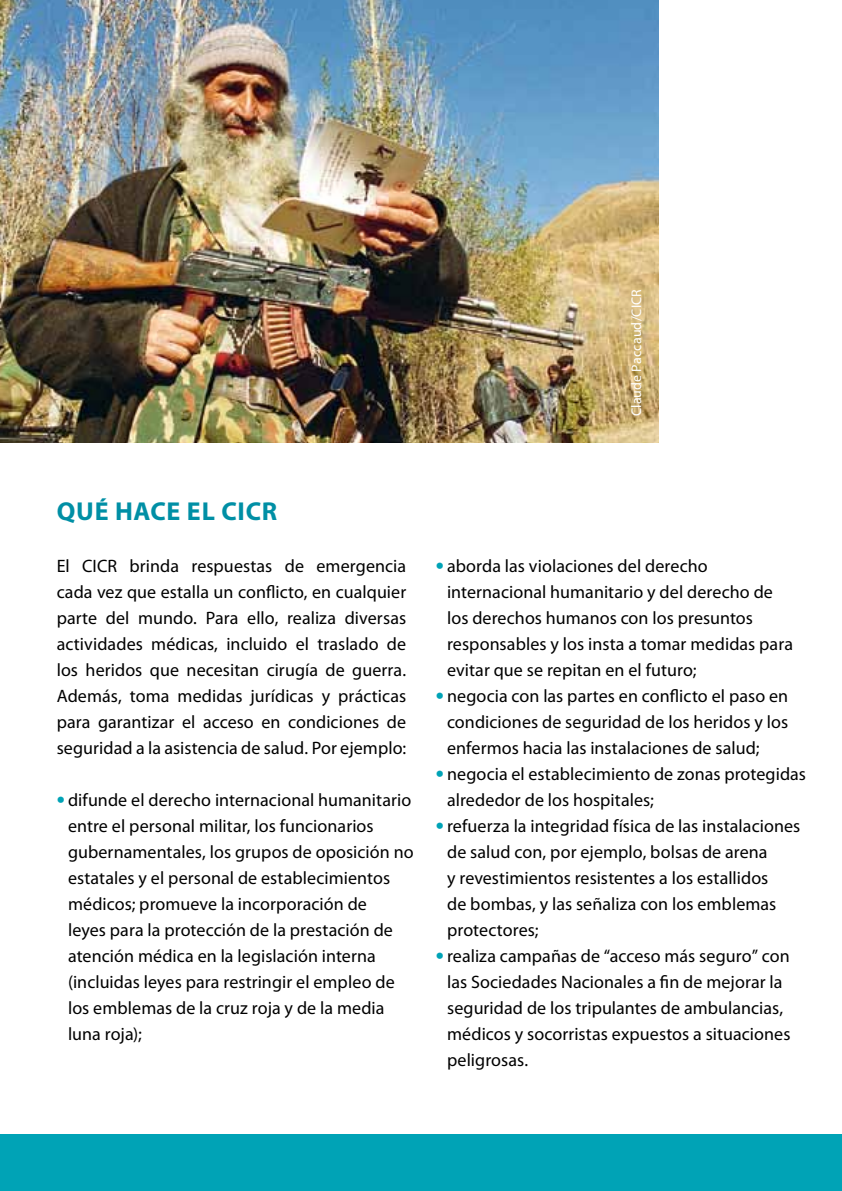
<style>
.page{position:relative;width:842px;height:1191px;background:#fff}
.page>*{position:absolute;margin:0;border:0;box-sizing:border-box;transform-origin:0 0}
.t1{font:700 26px "Myriad Pro";letter-spacing:.025em;color:#008fa5}
.t2{font:18px/26px "Myriad Pro";letter-spacing:.005em;color:#000}
.t3{font:14px "Myriad Pro";letter-spacing:.01em;color:#fff}
.s1{font-weight:700;font-size:24px;color:#00a3b6}
</style>
<div class="page">
<img style="left:0;top:0;width:659px;height:442px">
<div style="left:0;top:1134px;width:842px;height:57px;background:#00a3b6"></div>
<p class="t3" style="left:628px;top:416px;width:128px;rotate:-90deg">Claude Paccaud/CICR</p>
<h1 class="t1" style="left:57px;top:494px;width:75px">QUÉ HACE</h1>
<h1 class="t1" style="left:187px;top:494px;width:92px">EL CICR</h1>
<p class="t2" style="left:57px;top:553px;width:351px;text-align:justify">El CICR brinda respuestas de emergencia cada vez que estalla un conflicto, en cualquier parte del mundo. Para ello, realiza diversas actividades médicas, incluido el traslado de los heridos que necesitan cirugía de guerra.<br>Además, toma medidas jurídicas y prácticas para garantizar el acceso en condiciones de seguridad a la asistencia de salud. Por ejemplo:</p>
<p class="t2" style="left:68px;top:787px;width:347px;text-indent:-11px"><span class="s1">•</span> difunde el derecho internacional humanitario entre el personal militar, los funcionarios gubernamentales, los grupos de oposición no estatales y el personal de establecimientos médicos; promueve la incorporación de<br>leyes para la protección de la prestación de atención médica en la legislación interna (incluidas leyes para restringir el empleo de los emblemas de la cruz roja y de la media luna roja);</p>
<p class="t2" style="left:447px;top:553px;width:347px;text-indent:-11px"><span class="s1">•</span> aborda las violaciones del derecho internacional humanitario y del derecho de los derechos humanos con los presuntos responsables y los insta a tomar medidas para evitar que se repitan en el futuro;</p>
<p class="t2" style="left:447px;top:683px;width:343px;text-align:justify;text-indent:-11px"><span class="s1">•</span> negocia con las partes en conflicto el paso en condiciones de seguridad de los heridos y los enfermos hacia las instalaciones de salud;</p>
<p class="t2" style="left:447px;top:761px;width:360px;text-indent:-11px"><span class="s1">•</span> negocia el establecimiento de zonas protegidas alrededor de los hospitales;</p>
<p class="t2" style="left:447px;top:813px;width:355px;text-indent:-11px"><span class="s1">•</span> refuerza la integridad física de las instalaciones de salud con, por ejemplo, bolsas de arena<br>y revestimientos resistentes a los estallidos<br>de bombas, y las señaliza con los emblemas protectores;</p>
<p class="t2" style="left:447px;top:943px;width:345px;text-indent:-11px"><span class="s1">•</span> realiza campañas de “acceso más seguro” con las Sociedades Nacionales a fin de mejorar la seguridad de los tripulantes de ambulancias, médicos y socorristas expuestos a situaciones peligrosas.</p>
</div>
